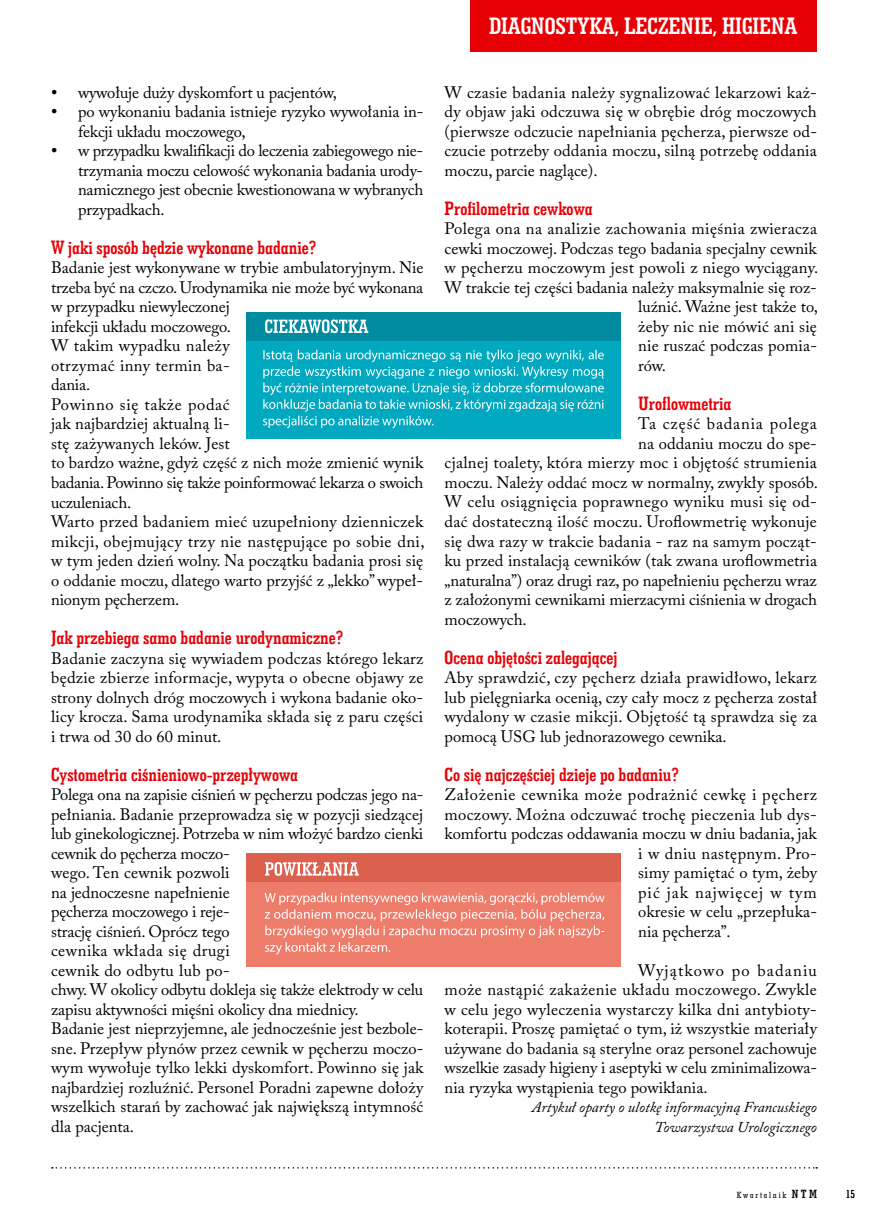
<style>
.page{position:relative;width:885px;height:1225px;background:#fff}
.page>*{position:absolute;margin:0;border:0;box-sizing:border-box;transform-origin:0 0}
.t1{font:24px "Geo Slab 703 Bd Cn EU Normal";color:#fff}
.t2{font:19.5px "Geo Slab 703 Bd Cn EU Normal";color:#e60005}
.t3{font:16.5px/19.5px "Adobe Caslon Pro";color:#000;text-align:justify}
.t4{font:16.5px "Adobe Caslon Pro";letter-spacing:.02em;color:#000}
.t5{font:16.5px "Adobe Caslon Pro";letter-spacing:.025em;color:#000}
.t6{font:16.5px "Adobe Caslon Pro";letter-spacing:.035em;color:#000}
.t7{font:16.5px "Adobe Caslon Pro";letter-spacing:.05em;color:#000}
.t8{font:16.5px "Adobe Caslon Pro";letter-spacing:.06em;color:#000}
.t9{font:italic 15px/19.5px "Adobe Caslon Pro";color:#000;text-align:right}
.t10{font:12px "Geo Slab 703 Bd Cn EU Normal";color:#000}
.t11{font:9px "Geo Slab 703 Md Cn EU Normal";letter-spacing:.2em;color:#000}
.s1{font-family:"Times New Roman";font-size:18px}
.s2{font-family:"Geo Slab 703 Bd Cn EU Normal";font-size:12px}
</style>
<div class="page">
<svg style="left:52px;top:1167px;width:765px;height:1px"></svg>
<div style="left:470px;top:0;width:346px;height:51px;background:#e60005"></div>
<div style="left:247px;top:853px;width:374px;height:94px;background:#dc604e"></div>
<div style="left:247px;top:882px;width:374px;height:85px;background:#ed7d6a"></div>
<svg style="left:265px;top:892px;width:339px;height:62px"></svg>
<svg style="left:265px;top:862px;width:94px;height:14px"></svg>
<div style="left:247px;top:312px;width:374px;height:94px;background:#008ba1"></div>
<div style="left:247px;top:341px;width:374px;height:98px;background:#00a8c0"></div>
<svg style="left:265px;top:319px;width:103px;height:14px"></svg>
<svg style="left:263px;top:350px;width:341px;height:78px"></svg>
<p class="t3" style="left:51px;top:82px;width:287px"><span class="s1">•</span> wywołuje duży dyskomfort u pacjentów,</p>
<p class="t3" style="left:78px;top:102px;width:347px;text-indent:-27px"><span class="s1">•</span> po wykonaniu badania istnieje ryzyko wywołania in&shy;fekcji układu moczowego,</p>
<p class="t3" style="left:78px;top:141px;width:347px;text-indent:-27px"><span class="s1">•</span> w przypadku kwalifikacji do leczenia zabiegowego nie&shy;trzymania moczu celowość wykonania badania urody&shy;namicznego jest obecnie kwestionowana w wybranych przypadkach.</p>
<p class="t2" style="left:51px;top:235px;width:267px">W jaki sposób będzie wykonane badanie?</p>
<p class="t3" style="left:51px;top:258px;width:375px;text-align:left">Badanie jest wykonywane w trybie ambulatoryjnym. Nie trzeba być na czczo. Urodynamika nie może być wykonana w przypadku niewyleczonej<br>infekcji układu moczowego.<br>W takim wypadku należy<br>otrzymać inny termin ba-<br>dania.<br>Powinno się także podać<br>jak najbardziej aktualną li-<br>stę zażywanych leków. Jest<br>to bardzo ważne, gdyż część z nich może zmienić wynik badania. Powinno się także poinformować lekarza o swoich uczuleniach.<br>Warto przed badaniem mieć uzupełniony dzienniczek mikcji, obejmujący trzy nie następujące po sobie dni, w tym jeden dzień wolny. Na początku badania prosi się o oddanie moczu, dlatego warto przyjść z „lekko” wypeł&shy;nionym pęcherzem.</p>
<p class="t2" style="left:51px;top:625px;width:294px">Jak przebiega samo badanie urodynamiczne?</p>
<p class="t3" style="left:51px;top:648px;width:374px">Badanie zaczyna się wywiadem podczas którego lekarz będzie zbierze informacje, wypyta o obecne objawy ze strony dolnych dróg moczowych i wykona badanie oko&shy;licy krocza. Sama urodynamika składa się z paru części i trwa od 30 do 60 minut.</p>
<p class="t2" style="left:51px;top:761px;width:248px">Cystometria ciśnieniowo-przepływowa</p>
<p class="t3" style="left:51px;top:784px;width:374px;text-align:left">Polega ona na zapisie ciśnień w pęcherzu podczas jego na&shy;pełniania. Badanie przeprowadza się w pozycji siedzącej lub ginekologicznej. Potrzeba w nim włożyć bardzo cienki cewnik do pęcherza moczo-<br>wego. Ten cewnik pozwoli<br>na jednoczesne napełnienie<br>pęcherza moczowego i reje-<br>strację ciśnień. Oprócz tego<br>cewnika wkłada się drugi<br>cewnik do odbytu lub po-<br>chwy. W okolicy odbytu dokleja się także elektrody w celu zapisu aktywności mięśni okolicy dna miednicy.<br>Badanie jest nieprzyjemne, ale jednocześnie jest bezbole&shy;sne. Przepływ płynów przez cewnik w pęcherzu moczo&shy;wym wywołuje tylko lekki dyskomfort. Powinno się jak najbardziej rozluźnić. Personel Poradni zapewne dołoży wszelkich starań by zachować jak największą intymność dla pacjenta.</p>
<h1 class="t1" style="left:489px;top:11px;width:310px">DIAGNOSTYKA, LECZENIE, HIGIENA</h1>
<p class="t3" style="left:444px;top:82px;width:374px">W czasie badania należy sygnalizować lekarzowi każ&shy;dy objaw jaki odczuwa się w obrębie dróg moczowych (pierwsze odczucie napełniania pęcherza, pierwsze od&shy;czucie potrzeby oddania moczu, silną potrzebę oddania moczu, parcie naglące).</p>
<p class="t2" style="left:444px;top:196px;width:149px">Profilometria cewkowa</p>
<p class="t5" style="left:444px;top:219px;width:374px">Polega ona na analizie zachowania mięśnia zwieracza</p>
<p class="t3" style="left:444px;top:238px;width:373px">cewki moczowej. Podczas tego badania specjalny cewnik</p>
<p class="t4" style="left:444px;top:258px;width:375px">w pęcherzu moczowym jest powoli z niego wyciągany.</p>
<p class="t3" style="left:444px;top:277px;width:374px">W trakcie tej części badania należy maksymalnie się roz-</p>
<p class="t3" style="left:638px;top:297px;width:181px">luźnić. Ważne jest także to,</p>
<p class="t3" style="left:638px;top:316px;width:180px">żeby nic nie mówić ani się</p>
<p class="t3" style="left:638px;top:336px;width:180px">nie ruszać podczas pomia-</p>
<p class="t3" style="left:638px;top:355px;width:29px">rów.</p>
<p class="t2" style="left:638px;top:391px;width:95px">Uroflowmetria</p>
<p class="t7" style="left:638px;top:414px;width:180px">Ta część badania polega</p>
<p class="t3" style="left:638px;top:433px;width:180px">na oddaniu moczu do spe-</p>
<p class="t4" style="left:444px;top:453px;width:374px">cjalnej toalety, która mierzy moc i objętość strumienia</p>
<p class="t3" style="left:444px;top:472px;width:375px">moczu. Należy oddać mocz w normalny, zwykły sposób.</p>
<p class="t5" style="left:444px;top:492px;width:374px">W celu osiągnięcia poprawnego wyniku musi się od-</p>
<p class="t3" style="left:444px;top:511px;width:373px">dać dostateczną ilość moczu. Uroflowmetrię wykonuje</p>
<p class="t3" style="left:444px;top:531px;width:373px">się dwa razy w trakcie badania - raz na samym począt-</p>
<p class="t3" style="left:444px;top:550px;width:374px">ku przed instalacją cewników (tak zwana uroflowmetria</p>
<p class="t3" style="left:444px;top:570px;width:373px">„naturalna”) oraz drugi raz, po napełnieniu pęcherzu wraz</p>
<p class="t3" style="left:444px;top:589px;width:374px">z założonymi cewnikami mierzacymi ciśnienia w drogach</p>
<p class="t3" style="left:444px;top:609px;width:84px">moczowych.</p>
<p class="t2" style="left:444px;top:644px;width:174px">Ocena objętości zalegającej</p>
<p class="t3" style="left:444px;top:667px;width:374px">Aby sprawdzić, czy pęcherz działa prawidłowo, lekarz lub pielęgniarka ocenią, czy cały mocz z pęcherza został wydalony w czasie mikcji. Objętość tą sprawdza się za pomocą USG lub jednorazowego cewnika.</p>
<p class="t2" style="left:444px;top:761px;width:236px">Co się najczęściej dzieje po badaniu?</p>
<p class="t6" style="left:444px;top:784px;width:374px">Założenie cewnika może podrażnić cewkę i pęcherz</p>
<p class="t4" style="left:444px;top:804px;width:373px">moczowy. Można odczuwać trochę pieczenia lub dys-</p>
<p class="t3" style="left:444px;top:823px;width:373px">komfortu podczas oddawania moczu w dniu badania, jak</p>
<p class="t5" style="left:638px;top:843px;width:180px">i w dniu następnym. Pro-</p>
<p class="t3" style="left:638px;top:862px;width:180px">simy pamiętać o tym, żeby</p>
<p class="t8" style="left:638px;top:882px;width:180px">pić jak najwięcej w tym</p>
<p class="t3" style="left:638px;top:901px;width:180px">okresie w celu „przepłuka-</p>
<p class="t3" style="left:638px;top:921px;width:94px">nia pęcherza”.</p>
<p class="t3" style="left:444px;top:960px;width:374px;text-indent:193px">Wyjątkowo po badaniu może nastąpić zakażenie układu moczowego. Zwykle w celu jego wyleczenia wystarczy kilka dni antybioty&shy;koterapii. Proszę pamiętać o tym, iż wszystkie materiały używane do badania są sterylne oraz personel zachowuje wszelkie zasady higieny i aseptyki w celu zminimalizowa&shy;nia ryzyka wystąpienia tego powikłania.</p>
<p class="t9" style="left:532px;top:1097px;width:286px">Artykuł oparty o ulotkę informacyjną Francuskiego<br>Towarzystwa Urologicznego</p>
<p class="t11" style="left:736px;top:1189px;width:82px">Kwartalnik <span class="s2">NTM</span></p>
<p class="t10" style="left:845px;top:1186px;width:11px">15</p>
</div>
